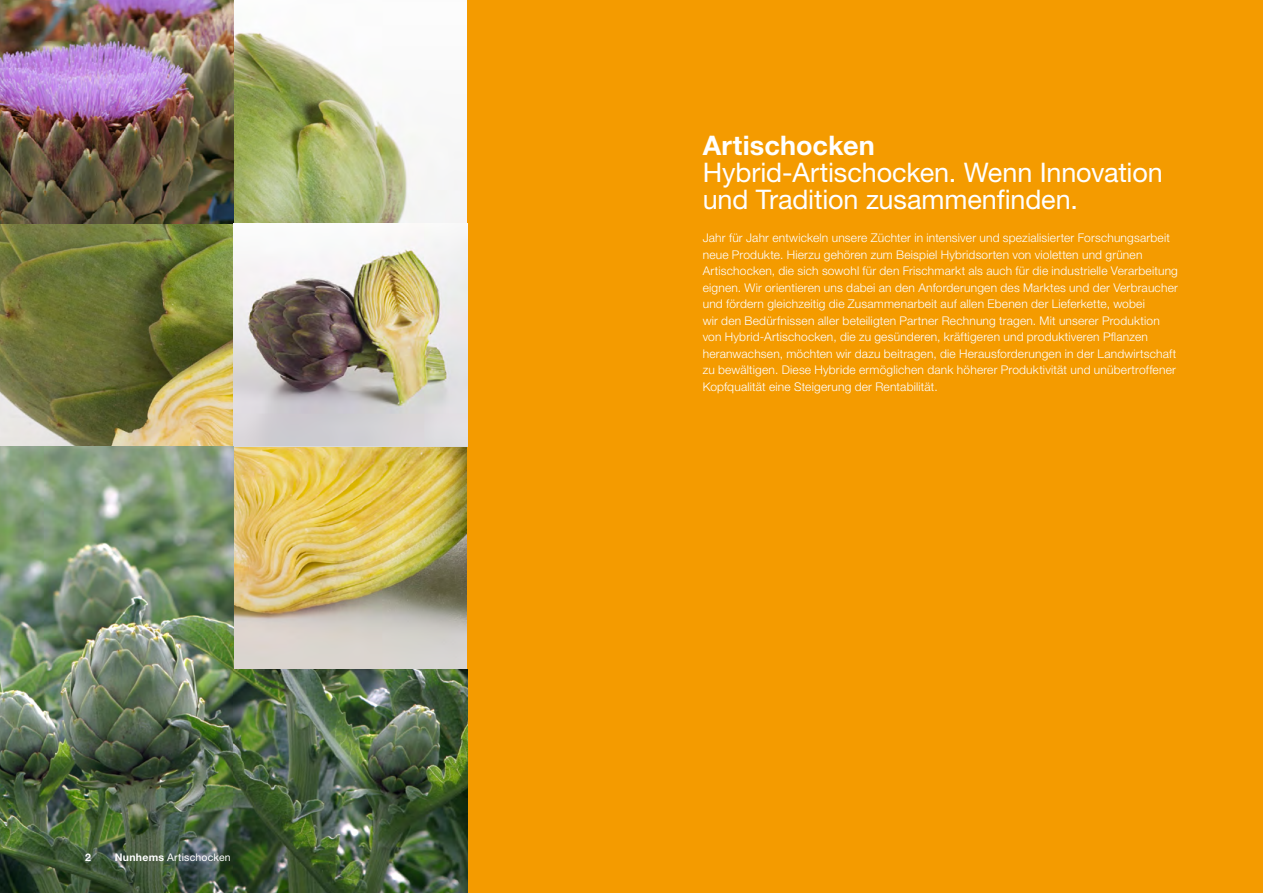
<style>
.page{position:relative;width:1263px;height:893px;background:#fff}
.page>*{position:absolute;margin:0;border:0;box-sizing:border-box;transform-origin:0 0}
.t1{font:27px/27px "Helvetica Neue LT Std";letter-spacing:-.005em;color:#fff}
.t2{font:700 27px "Helvetica Neue LT Std";letter-spacing:.005em;color:#fff}
.t3{font:300 12px/16.5px "Helvetica Neue LT Std";letter-spacing:.015em;color:#fff}
.t4{font:10.5px "Helvetica Neue LT Std";letter-spacing:.02em;color:#fff}
.t5{font:700 10.5px "Helvetica Neue LT Std";color:#fff}
.s1{font-weight:700}
</style>
<div class="page">
<img style="left:21px;top:0;width:447px;height:670px">
<div style="left:468px;top:0;width:795px;height:893px;background:#f49b00"></div>
<img style="left:21px;top:0;width:213px;height:223px">
<img style="left:234px;top:223px;width:234px;height:223px">
<img style="left:21px;top:446px;width:213px;height:447px">
<img style="left:234px;top:670px;width:234px;height:223px">
<img style="left:0;top:0;width:21px;height:893px">
<p class="t5" style="left:85px;top:851px;width:7px">2</p>
<p class="t4" style="left:115px;top:851px;width:117px"><span class="s1">Nunhems</span> Artischocken</p>
<h1 class="t2" style="left:703px;top:129px;width:173px">Artischocken</h1>
<h1 class="t1" style="left:703px;top:159px;width:462px">Hybrid-Artischocken. Wenn Innovation und Tradition zusammenfinden.</h1>
<p class="t3" style="left:703px;top:230px;width:477px">Jahr für Jahr entwickeln unsere Züchter in intensiver und spezialisierter Forschungsarbeit neue Produkte. Hierzu gehören zum Beispiel Hybridsorten von violetten und grünen Artischocken, die sich sowohl für den Frischmarkt als auch für die industrielle Verarbeitung eignen. Wir orientieren uns dabei an den Anforderungen des Marktes und der Verbraucher und fördern gleichzeitig die Zusammenarbeit auf allen Ebenen der Lieferkette, wobei<br>wir den Bedürfnissen aller beteiligten Partner Rechnung tragen. Mit unserer Produktion von Hybrid-Artischocken, die zu gesünderen, kräftigeren und produktiveren Pflanzen heranwachsen, möchten wir dazu beitragen, die Herausforderungen in der Landwirtschaft zu bewältigen. Diese Hybride ermöglichen dank höherer Produktivität und unübertroffener Kopfqualität eine Steigerung der Rentabilität.</p>
</div>
